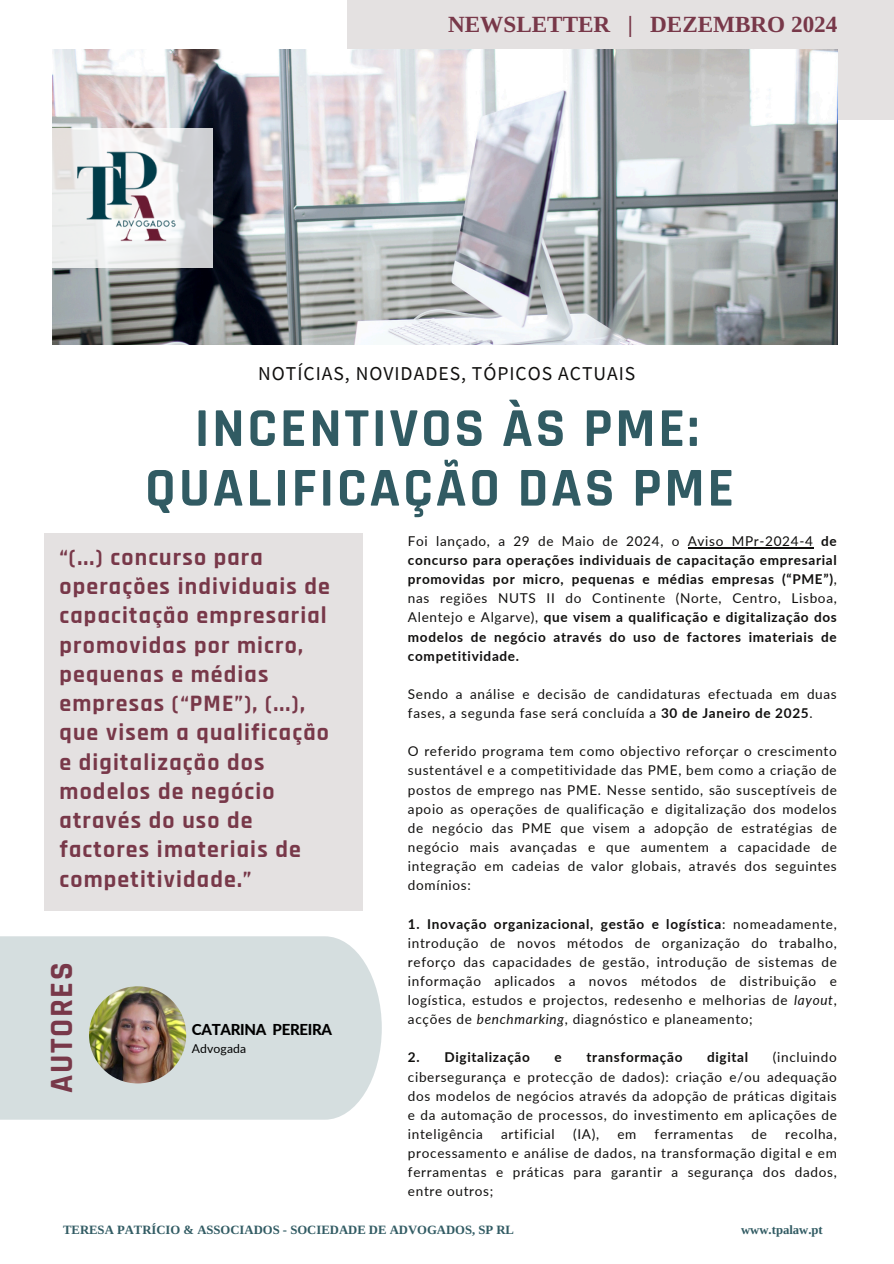
<style>
.page{position:relative;width:894px;height:1264px;background:#fff}
.page>*{position:absolute;margin:0;border:0;box-sizing:border-box;transform-origin:0 0}
.t1{font:700 55.35px/59.7px "Rajdhani";letter-spacing:.05em;color:#315b63;text-align:center}
.t2{font:700 32.85px "Rajdhani";letter-spacing:.05em;color:#783849}
.t3{font:700 23.85px/29.2px "Rajdhani";letter-spacing:.05em;color:#783849}
.t4{font:700 23.25px "Libra Serif Modern";color:#783849}
.t5{font:19.65px "Source Sans Pro";letter-spacing:.05em;color:#100f0e}
.t6{font:800 15px "Lato";letter-spacing:-.02em;color:#000}
.t7{font:13.5px/19.2px "Lato";letter-spacing:.05em;color:#100f0e;text-align:justify}
.t8{font:700 13.5px/19.2px "Lato";letter-spacing:.05em;color:#100f0e;text-align:justify}
.t9{font:700 12.75px "Libra Serif Modern";color:#315b63}
.t10{font:12.15px "Lato";letter-spacing:.01em;color:#000}
.s1{font-weight:400}
.s2{font-weight:700}
.s3{font-style:italic}
</style>
<div class="page">
<div style="left:347px;top:0;width:546px;height:119px;background:#e4e1e1"></div>
<img style="left:52px;top:50px;width:784px;height:294px">
<svg style="left:52px;top:128px;width:161px;height:140px"></svg>
<img style="left:65px;top:138px;width:133px;height:118px">
<div style="left:45px;top:533px;width:318px;height:377px;background:#e4e1e1"></div>
<div style="left:0;top:936px;width:381px;height:183px;background:#d5dedf"></div>
<img style="left:89px;top:986px;width:97px;height:97px;border-radius:50%">
<hr style="left:687px;top:547px;width:126px;height:1px;background:#100f0e">
<p class="t4" style="left:448px;top:11px;width:391px">NEWSLETTER | DEZEMBRO 2024</p>
<p class="t5" style="left:258px;top:361px;width:378px">NOTÍCIAS, NOVIDADES, TÓPICOS ACTUAIS</p>
<h3 class="t1" style="left:145px;top:400px;width:590px">INCENTIVOS ÀS PME:<br>QUALIFICAÇÃO DAS PME</h3>
<h6 class="t3" style="left:59px;top:543px;width:272px">“(...) concurso para operações individuais de capacitação empresarial promovidas por micro, pequenas e médias empresas (“PME”), (...), que visem a qualificação e digitalização dos modelos de negócio através do uso de factores imateriais de competitividade.”</h6>
<p class="t2" style="left:41px;top:1093px;width:132px;rotate:-90deg">AUTORES</p>
<p class="t6" style="left:192px;top:1019px;width:142px">CATARINA PEREIRA</p>
<p class="t10" style="left:192px;top:1040px;width:56px">Advogada</p>
<h5 class="t8" style="left:408px;top:531px;width:430px"><span class="s1">Foi lançado, a 29 de Maio de 2024, o Aviso MPr-2024-4</span> de concurso para operações individuais de capacitação empresarial promovidas por micro, pequenas e médias empresas (“PME”)<span class="s1">, nas regiões NUTS II do Continente (Norte, Centro, Lisboa, Alentejo e Algarve),</span> que visem a qualificação e digitalização dos modelos de negócio através do uso de factores imateriais de competitividade.</h5>
<h1 class="t7" style="left:408px;top:684px;width:430px">Sendo a análise e decisão de candidaturas efectuada em duas fases, a segunda fase será concluída a <span class="s2">30 de Janeiro de 2025</span>.</h1>
<h4 class="t7" style="left:408px;top:741px;width:430px">O referido programa tem como objectivo reforçar o crescimento sustentável e a competitividade das PME, bem como a criação de postos de emprego nas PME. Nesse sentido, são susceptíveis de apoio as operações de qualificação e digitalização dos modelos de negócio das PME que visem a adopção de estratégias de negócio mais avançadas e que aumentem a capacidade de integração em cadeias de valor globais, através dos seguintes domínios:</h4>
<h2 class="t7" style="left:408px;top:913px;width:430px"><span class="s2">1. Inovação organizacional, gestão e logística</span>: nomeadamente, introdução de novos métodos de organização do trabalho, reforço das capacidades de gestão, introdução de sistemas de informação aplicados a novos métodos de distribuição e logística, estudos e projectos, redesenho e melhorias de <span class="s3">layout</span>, acções de <span class="s3">benchmarking</span>, diagnóstico e planeamento;</h2>
<p class="t8" style="left:408px;top:1047px;width:123px">2. Digitalização</p>
<p class="t8" style="left:554px;top:1047px;width:9px">e</p>
<p class="t8" style="left:586px;top:1047px;width:97px">transformação</p>
<p class="t8" style="left:707px;top:1047px;width:43px">digital</p>
<p class="t7" style="left:408px;top:1047px;width:430px;text-indent:365px">(incluindo cibersegurança e protecção de dados): criação e/ou adequação dos modelos de negócios através da adopção de práticas digitais e da automação de processos, do investimento em aplicações de inteligência</p>
<p class="t7" style="left:501px;top:1124px;width:55px">artificial</p>
<p class="t7" style="left:573px;top:1124px;width:27px">(IA),</p>
<p class="t7" style="left:617px;top:1124px;width:20px">em</p>
<p class="t7" style="left:654px;top:1124px;width:80px">ferramentas</p>
<p class="t7" style="left:751px;top:1124px;width:17px">de</p>
<p class="t7" style="left:408px;top:1124px;width:430px;text-indent:377px">recolha, processamento e análise de dados, na transformação digital e em ferramentas e práticas para garantir a segurança dos dados, entre outros;</p>
<p class="t9" style="left:63px;top:1222px;width:452px">TERESA PATRÍCIO &amp; ASSOCIADOS - SOCIEDADE DE ADVOGADOS, SP RL</p>
<p class="t9" style="left:740px;top:1222px;width:83px">www.tpalaw.pt</p>
</div>
